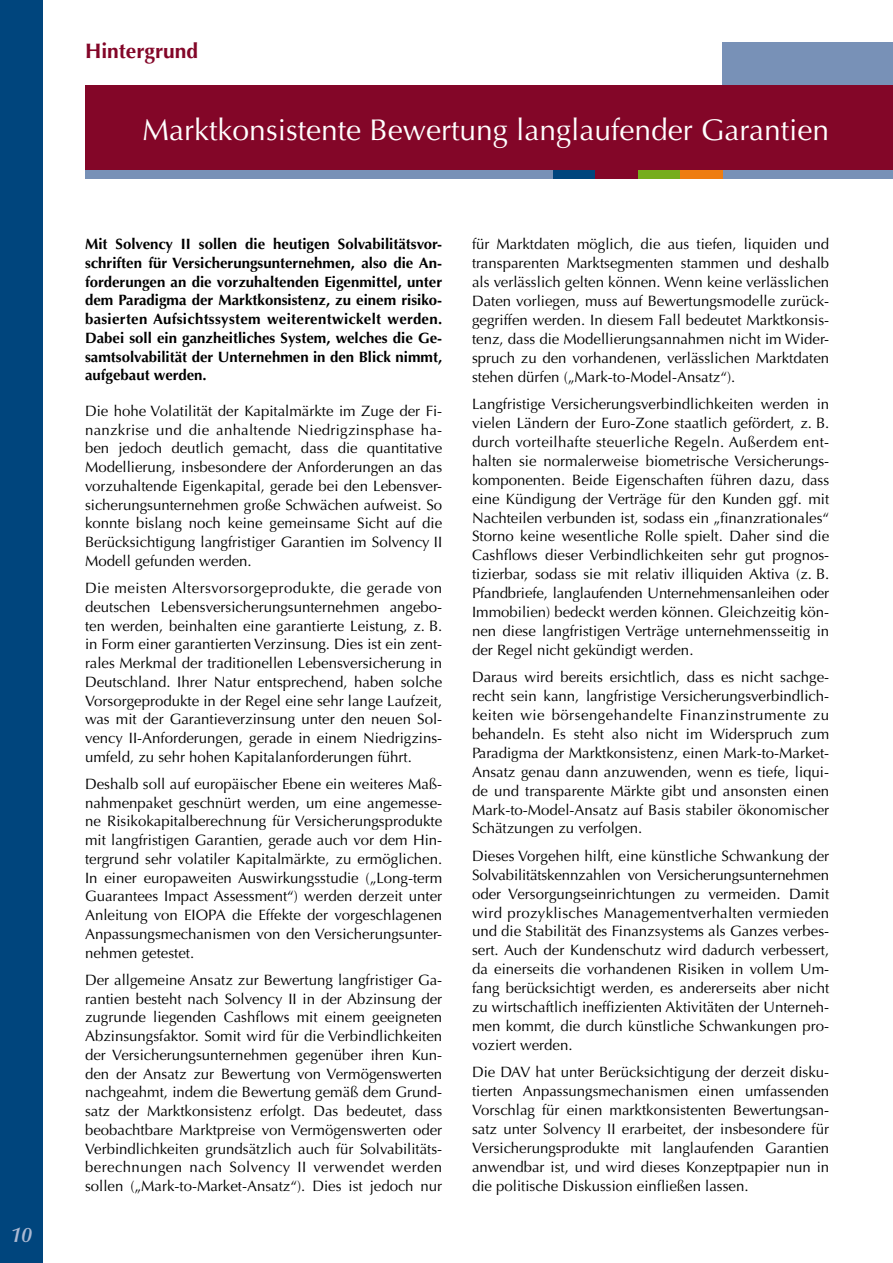
<style>
.page{position:relative;width:893px;height:1263px;background:#fff}
.page>*{position:absolute;margin:0;border:0;box-sizing:border-box;transform-origin:0 0}
.t1{font:30px "Optima LT";color:#fff}
.t2{font:700 21px "Optima LT";color:#830628}
.t3{font:italic 600 21px "Optima LT";color:#adbad3}
.t4{font:15px/18.9px "Optima LT";color:#000;text-align:justify}
.t5{font:700 15px/18.8px "Optima LT";color:#000;text-align:justify}
</style>
<div class="page">
<div style="left:723px;top:43px;width:170px;height:42px;background:#7891b7"></div>
<div style="left:85px;top:85px;width:808px;height:85px;background:#830628"></div>
<div style="left:85px;top:170px;width:808px;height:9px;background:#7891b7"></div>
<div style="left:553px;top:170px;width:42px;height:9px;background:#00457d"></div>
<div style="left:595px;top:170px;width:43px;height:9px;background:#830628"></div>
<div style="left:638px;top:170px;width:42px;height:9px;background:#76ad1c"></div>
<div style="left:680px;top:170px;width:43px;height:9px;background:#ee7d11"></div>
<div style="left:0;top:0;width:43px;height:1263px;background:#00457d"></div>
<p class="t3" style="left:10px;top:1222px;width:23px">10</p>
<p class="t2" style="left:85px;top:38px;width:115px">Hintergrund</p>
<p class="t1" style="left:143px;top:113px;width:688px">Marktkonsistente Bewertung langlaufender Garantien</p>
<p class="t5" style="left:85px;top:235px;width:359px">Mit Solvency II sollen die heutigen Solvabilitätsvor&shy;schriften für Versicherungsunternehmen, also die An&shy;forderungen an die vorzuhaltenden Eigenmittel, unter dem Paradigma der Marktkonsistenz, zu einem risiko&shy;basierten Aufsichtssystem weiterentwickelt werden.<br>Dabei soll ein ganzheitliches System, welches die Ge&shy;samtsolvabilität der Unternehmen in den Blick nimmt, aufgebaut werden.</p>
<p class="t4" style="left:85px;top:402px;width:359px">Die hohe Volatilität der Kapitalmärkte im Zuge der Fi&shy;nanzkrise und die anhaltende Niedrigzinsphase ha&shy;ben jedoch deutlich gemacht, dass die quantitative Modellierung, insbesondere der Anforderungen an das vorzuhaltende Eigenkapital, gerade bei den Lebensver&shy;sicherungsunternehmen große Schwächen aufweist. So konnte bislang noch keine gemeinsame Sicht auf die Berücksichtigung langfristiger Garantien im Solvency II Modell gefunden werden.</p>
<p class="t4" style="left:85px;top:579px;width:359px">Die meisten Altersvorsorgeprodukte, die gerade von deutschen Lebensversicherungsunternehmen angebo&shy;ten werden, beinhalten eine garantierte Leistung, z. B. in Form einer garantierten Verzinsung. Dies ist ein zent&shy;rales Merkmal der traditionellen Lebensversicherung in Deutschland. Ihrer Natur entsprechend, haben solche Vorsorgeprodukte in der Regel eine sehr lange Laufzeit, was mit der Garantieverzinsung unter den neuen Sol&shy;vency II-Anforderungen, gerade in einem Niedrigzins&shy;umfeld, zu sehr hohen Kapitalanforderungen führt.</p>
<p class="t4" style="left:85px;top:775px;width:359px">Deshalb soll auf europäischer Ebene ein weiteres Maß&shy;nahmenpaket geschnürt werden, um eine angemesse&shy;ne Risikokapitalberechnung für Versicherungsprodukte mit langfristigen Garantien, gerade auch vor dem Hin&shy;tergrund sehr volatiler Kapitalmärkte, zu ermöglichen.<br>In einer europaweiten Auswirkungsstudie („Long-term Guarantees Impact Assessment“) werden derzeit unter Anleitung von EIOPA die Effekte der vorgeschlagenen Anpassungsmechanismen von den Versicherungsunter&shy;nehmen getestet.</p>
<p class="t4" style="left:85px;top:971px;width:359px">Der allgemeine Ansatz zur Bewertung langfristiger Ga&shy;rantien besteht nach Solvency II in der Abzinsung der zugrunde liegenden Cashflows mit einem geeigneten Abzinsungsfaktor. Somit wird für die Verbindlichkeiten der Versicherungsunternehmen gegenüber ihren Kun&shy;den der Ansatz zur Bewertung von Vermögenswerten nachgeahmt, indem die Bewertung gemäß dem Grund&shy;satz der Marktkonsistenz erfolgt. Das bedeutet, dass beobachtbare Marktpreise von Vermögenswerten oder Verbindlichkeiten grundsätzlich auch für Solvabilitäts&shy;berechnungen nach Solvency II verwendet werden sollen („Mark-to-Market-Ansatz“). Dies ist jedoch nur</p>
<p class="t4" style="left:472px;top:235px;width:359px">für Marktdaten möglich, die aus tiefen, liquiden und transparenten Marktsegmenten stammen und deshalb als verlässlich gelten können. Wenn keine verlässlichen Daten vorliegen, muss auf Bewertungsmodelle zurück&shy;gegriffen werden. In diesem Fall bedeutet Marktkonsis&shy;tenz, dass die Modellierungsannahmen nicht im Wider&shy;spruch zu den vorhandenen, verlässlichen Marktdaten stehen dürfen („Mark-to-Model-Ansatz“).</p>
<p class="t4" style="left:472px;top:395px;width:359px">Langfristige Versicherungsverbindlichkeiten werden in vielen Ländern der Euro-Zone staatlich gefördert, z. B. durch vorteilhafte steuerliche Regeln. Außerdem ent&shy;halten sie normalerweise biometrische Versicherungs&shy;komponenten. Beide Eigenschaften führen dazu, dass eine Kündigung der Verträge für den Kunden ggf. mit Nachteilen verbunden ist, sodass ein „finanzrationales“ Storno keine wesentliche Rolle spielt. Daher sind die Cashflows dieser Verbindlichkeiten sehr gut prognos&shy;tizierbar, sodass sie mit relativ illiquiden Aktiva (z. B.<br>Pfandbriefe, langlaufenden Unternehmensanleihen oder Immobilien) bedeckt werden können. Gleichzeitig kön&shy;nen diese langfristigen Verträge unternehmensseitig in der Regel nicht gekündigt werden.</p>
<p class="t4" style="left:472px;top:668px;width:359px">Daraus wird bereits ersichtlich, dass es nicht sachge&shy;recht sein kann, langfristige Versicherungsverbindlich&shy;keiten wie börsengehandelte Finanzinstrumente zu behandeln. Es steht also nicht im Widerspruch zum Paradigma der Marktkonsistenz, einen Mark-to-Market-Ansatz genau dann anzuwenden, wenn es tiefe, liqui&shy;de und transparente Märkte gibt und ansonsten einen Mark-to-Model-Ansatz auf Basis stabiler ökonomischer Schätzungen zu verfolgen.</p>
<p class="t4" style="left:472px;top:846px;width:359px">Dieses Vorgehen hilft, eine künstliche Schwankung der Solvabilitätskennzahlen von Versicherungsunternehmen oder Versorgungseinrichtungen zu vermeiden. Damit wird prozyklisches Managementverhalten vermieden und die Stabilität des Finanzsystems als Ganzes verbes&shy;sert. Auch der Kundenschutz wird dadurch verbessert, da einerseits die vorhandenen Risiken in vollem Um&shy;fang berücksichtigt werden, es andererseits aber nicht zu wirtschaftlich ineffizienten Aktivitäten der Unterneh&shy;men kommt, die durch künstliche Schwankungen pro&shy;voziert werden.</p>
<p class="t4" style="left:472px;top:1063px;width:359px">Die DAV hat unter Berücksichtigung der derzeit disku&shy;tierten Anpassungsmechanismen einen umfassenden Vorschlag für einen marktkonsistenten Bewertungsan&shy;satz unter Solvency II erarbeitet, der insbesondere für Versicherungsprodukte mit langlaufenden Garantien anwendbar ist, und wird dieses Konzeptpapier nun in die politische Diskussion einfließen lassen.</p>
</div>
